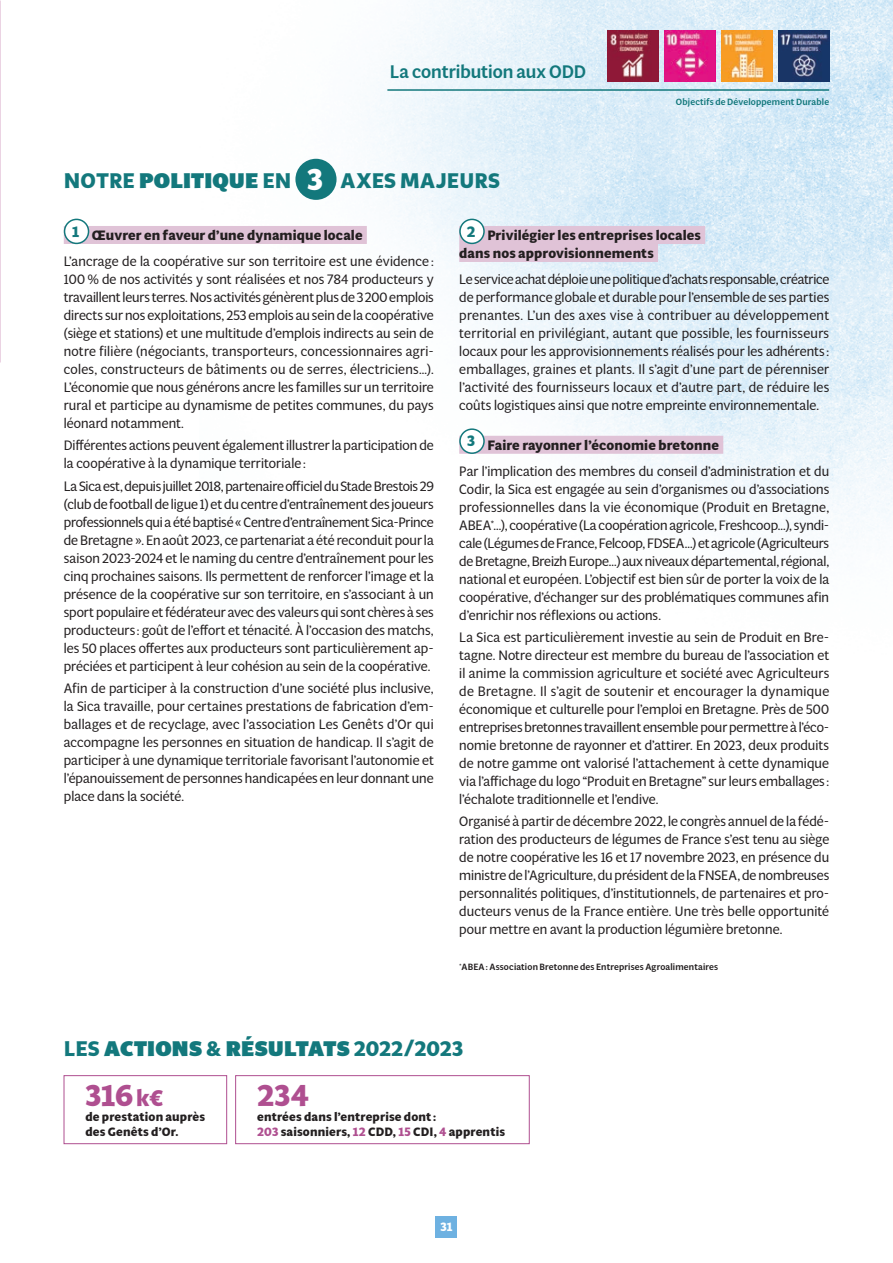
<style>
.page{position:relative;width:893px;height:1263px;background:#fff}
.page>*{position:absolute;margin:0;border:0;box-sizing:border-box;transform-origin:0 0}
.t1{font:700 30px "Multi Display";color:#af4f90}
.t2{font:21px "Multi Display Poster";letter-spacing:.01em;color:#13787c}
.t3{font:700 21px "Multi Display";letter-spacing:.01em;color:#13787c}
.t4{font:500 18px "Multi Display";letter-spacing:-.005em;color:#13787c}
.t5{font:13.5px/18px "Multi Display";letter-spacing:.005em;color:#231f20;text-align:justify}
.t6{font:700 13.5px/18px "Multi Display";letter-spacing:.01em;color:#231f20}
.t7{font:700 12px/15px "Multi Display";letter-spacing:.015em;color:#231f20}
.t8{font:700 12px "Multi Display";color:#fff}
.t9{font:500 9px "Multi Display";letter-spacing:.02em;color:#231f20}
.t10{font:500 9px "Multi Display";letter-spacing:.02em;color:#13787c}
.s1{font-family:"Multi Display Poster";font-weight:400}
.s2{font-size:30px;color:#fff}
.s3{font-weight:700}
.s4{font-family:"Multi Display";font-weight:700}
.s5{font-size:22.5px}
.s6{color:#af4f90}
</style>
<div class="page">
<div style="left:436px;top:1216px;width:21px;height:21px;background:#6eb1e1"></div>
<img style="left:297px;top:0;width:596px;height:547px">
<img style="left:608px;top:31px;width:51px;height:51px">
<img style="left:665px;top:31px;width:51px;height:51px">
<img style="left:721px;top:31px;width:51px;height:51px">
<hr style="left:387px;top:89px;width:442px;height:2px;background:#13787c">
<img style="left:0;top:0;width:1px;height:363px">
<div style="left:295px;top:159px;width:42px;height:41px;background:#13787c;border-radius:50%"></div>
<div style="left:64px;top:226px;width:303px;height:18px;background:#e0c3d7"></div>
<div style="left:65px;top:219px;width:24px;height:24px;background:#fff;border-radius:50%"></div>
<div style="left:64px;top:219px;width:25px;height:25px;border:2px solid #13787c;border-radius:50%"></div>
<div style="left:459px;top:226px;width:246px;height:18px;background:#e0c3d7"></div>
<div style="left:459px;top:244px;width:199px;height:18px;background:#e0c3d7"></div>
<div style="left:459px;top:436px;width:264px;height:18px;background:#e0c3d7"></div>
<div style="left:460px;top:219px;width:24px;height:24px;background:#fff;border-radius:50%"></div>
<div style="left:459px;top:219px;width:26px;height:25px;border:2px solid #13787c;border-radius:50%"></div>
<div style="left:460px;top:429px;width:24px;height:24px;background:#fff;border-radius:50%"></div>
<div style="left:459px;top:428px;width:26px;height:26px;border:2px solid #13787c;border-radius:50%"></div>
<div style="left:64px;top:1075px;width:163px;height:69px;border:1px solid #af4f90"></div>
<div style="left:235px;top:1075px;width:294px;height:69px;border:1px solid #af4f90"></div>
<img style="left:778px;top:31px;width:51px;height:51px">
<h3 class="t4" style="left:390px;top:59px;width:198px">La contribution aux ODD</h3>
<p class="t10" style="left:676px;top:96px;width:155px">Objectifs de Développement Durable</p>
<h2 class="t3" style="left:64px;top:166px;width:438px">NOTRE <span class="s1">POLITIQUE</span> EN <span class="s2">3</span> AXES MAJEURS</h2>
<p class="t5" style="left:64px;top:221px;width:371px;line-height:26.5px;text-indent:8px"><sup>1</sup> <span class="s3">Œuvrer en faveur d’une dynamique locale<br></span>L’ancrage de la coopérative sur son territoire est une évidence :</p>
<p class="t5" style="left:64px;top:270px;width:372px">100 % de nos activités y sont réalisées et nos 784 producteurs y travaillent leurs terres. Nos activités génèrent plus de 3200 emplois directs sur nos exploitations, 253 emplois au sein de la coopérative (siège et stations) et une multitude d’emplois indirects au sein de notre filière (négociants, transporteurs, concessionnaires agri&shy;coles, constructeurs de bâtiments ou de serres, électriciens…).<br>L’économie que nous générons ancre les familles sur un territoire rural et participe au dynamisme de petites communes, du pays léonard notamment.</p>
<p class="t5" style="left:64px;top:436px;width:371px">Différentes actions peuvent également illustrer la participation de la coopérative à la dynamique territoriale:</p>
<p class="t5" style="left:64px;top:476px;width:372px">La Sica est, depuis juillet 2018, partenaire officiel du Stade Brestois 29 (club de football de ligue 1) et du centre d’entraînement des joueurs professionnels qui a été baptisé « Centre d’entraînement Sica-Prince de Bretagne ». En août 2023, ce partenariat a été reconduit pour la saison 2023-2024 et le naming du centre d’entraînement pour les cinq prochaines saisons. Ils permettent de renforcer l’image et la présence de la coopérative sur son territoire, en s’associant à un sport populaire et fédérateur avec des valeurs qui sont chères à ses producteurs : goût de l’effort et ténacité. À l’occasion des matchs, les 50 places offertes aux producteurs sont particulièrement ap&shy;préciées et participent à leur cohésion au sein de la coopérative.</p>
<p class="t5" style="left:64px;top:678px;width:371px">Afin de participer à la construction d’une société plus inclusive, la Sica travaille, pour certaines prestations de fabrication d’em&shy;ballages et de recyclage, avec l’association Les Genêts d’Or qui accompagne les personnes en situation de handicap. Il s’agit de participer à une dynamique territoriale favorisant l’autonomie et l’épanouissement de personnes handicapées en leur donnant une place dans la société.</p>
<p class="t6" style="left:459px;top:226px;width:243px;text-indent:8px"><sup>2</sup> Privilégier les entreprises locales dans nos approvisionnements</p>
<p class="t5" style="left:459px;top:270px;width:371px">Le service achat déploie une politique d’achats responsable, créatrice de performance globale et durable pour l’ensemble de ses parties prenantes. L’un des axes vise à contribuer au développement territorial en privilégiant, autant que possible, les fournisseurs locaux pour les approvisionnements réalisés pour les adhérents : emballages, graines et plants. Il s’agit d’une part de pérenniser l’activité des fournisseurs locaux et d’autre part, de réduire les coûts logistiques ainsi que notre empreinte environnementale.</p>
<p class="t5" style="left:459px;top:431px;width:371px;line-height:26.5px;text-indent:8px"><sup>3</sup> <span class="s3">Faire rayonner l’économie bretonne<br></span>Par l’implication des membres du conseil d’administration et du</p>
<p class="t5" style="left:459px;top:480px;width:371px">Codir, la Sica est engagée au sein d’organismes ou d’associations professionnelles dans la vie économique (Produit en Bretagne, ABEA*…), coopérative (La coopération agricole, Freshcoop…), syndi&shy;cale (Légumes de France, Felcoop, FDSEA…) et agricole (Agriculteurs de Bretagne, Breizh Europe…) aux niveaux départemental, régional, national et européen. L’objectif est bien sûr de porter la voix de la coopérative, d’échanger sur des problématiques communes afin d’enrichir nos réflexions ou actions.</p>
<p class="t5" style="left:459px;top:628px;width:371px">La Sica est particulièrement investie au sein de Produit en Bre&shy;tagne. Notre directeur est membre du bureau de l’association et il anime la commission agriculture et société avec Agriculteurs de Bretagne. Il s’agit de soutenir et encourager la dynamique économique et culturelle pour l’emploi en Bretagne. Près de 500 entreprises bretonnes travaillent ensemble pour permettre à l’éco&shy;nomie bretonne de rayonner et d’attirer. En 2023, deux produits de notre gamme ont valorisé l’attachement à cette dynamique via l’affichage du logo “Produit en Bretagne” sur leurs emballages : l’échalote traditionnelle et l’endive.</p>
<p class="t5" style="left:459px;top:812px;width:371px">Organisé à partir de décembre 2022, le congrès annuel de la fédé&shy;ration des producteurs de légumes de France s’est tenu au siège de notre coopérative les 16 et 17 novembre 2023, en présence du ministre de l’Agriculture, du président de la FNSEA, de nombreuses personnalités politiques, d’institutionnels, de partenaires et pro&shy;ducteurs venus de la France entière. Une très belle opportunité pour mettre en avant la production légumière bretonne.</p>
<p class="t9" style="left:459px;top:960px;width:260px">*ABEA: Association Bretonne des Entreprises Agroalimentaires</p>
<h2 class="t2" style="left:64px;top:1034px;width:401px"><span class="s4">LES</span> ACTIONS <span class="s4">&amp;</span> RÉSULTATS <span class="s4">2022/2023</span></h2>
<h1 class="t1" style="left:85px;top:1074px;width:80px">316<span class="s5">k€</span></h1>
<p class="t7" style="left:85px;top:1109px;width:121px">de prestation auprès des Genêts d’Or.</p>
<h1 class="t1" style="left:257px;top:1074px;width:53px">234</h1>
<p class="t7" style="left:257px;top:1109px;width:249px">entrées dans l’entreprise dont :<br><span class="s6">203</span> saisonniers, <span class="s6">12</span> CDD, <span class="s6">15</span> CDI, <span class="s6">4</span> apprentis</p>
<p class="t8" style="left:440px;top:1219px;width:14px">31</p>
</div>
